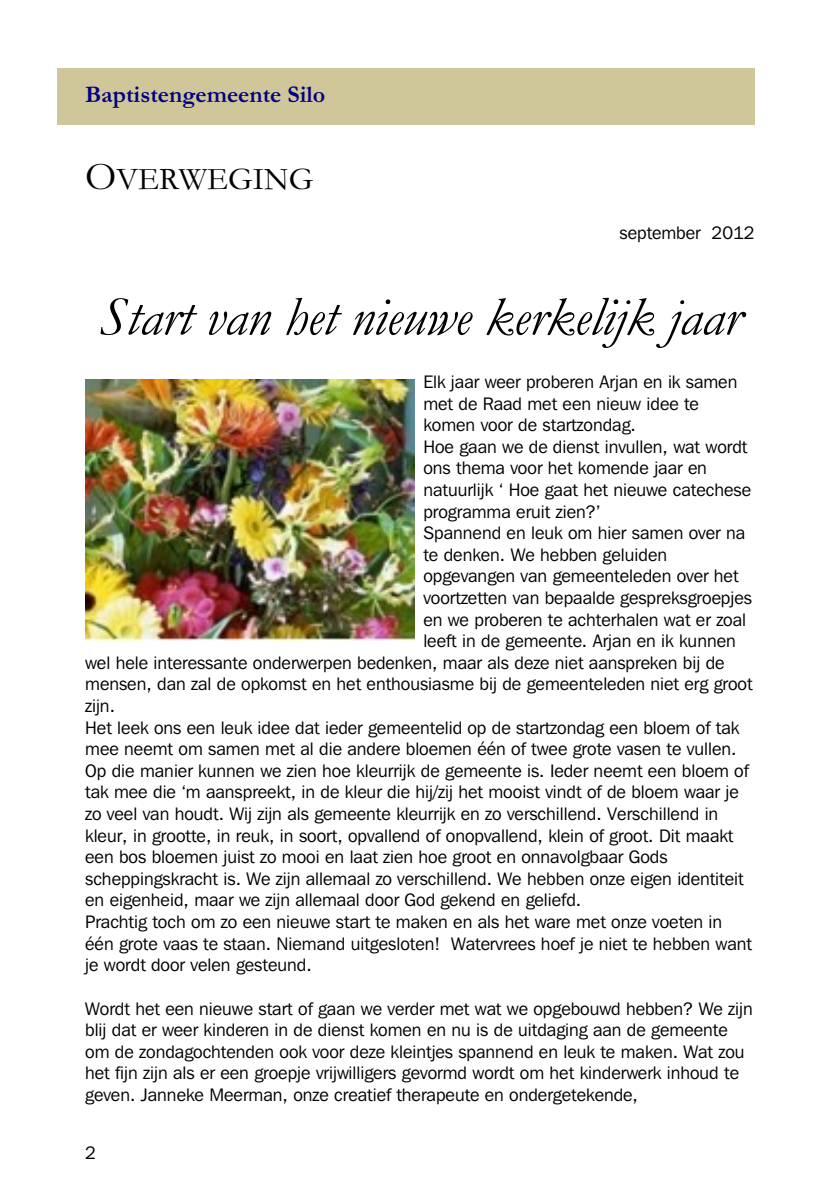
<style>
.page{position:relative;width:840px;height:1191px;background:#fff}
.page>*{position:absolute;margin:0;border:0;box-sizing:border-box;transform-origin:0 0}
.t1{font:italic 56px "Garamond";letter-spacing:-.01em;color:#000}
.t2{font:32px "Garamond";color:#000}
.t3{font:700 24px "Garamond";color:#000080}
.t4{font:18px/21.6px "Franklin Gothic IT Cby BT";color:#000}
.s1{font-size:40px}
</style>
<div class="page">
<img style="left:85px;top:379px;width:329px;height:261px">
<div style="left:57px;top:68px;width:697px;height:56px;background:#cfc799"></div>
<h3 class="t3" style="left:85px;top:86px;width:242px">Baptistengemeente Silo</h3>
<h2 class="t2" style="left:85px;top:168px;width:230px"><span class="s1">O</span>VERWEGING</h2>
<p class="t4" style="left:619px;top:223px;width:136px">september 2012</p>
<h1 class="t1" style="left:99px;top:297px;width:643px">Start van het nieuwe kerkelijk jaar</h1>
<p class="t4" style="left:423px;top:372px;width:315px">Elk jaar weer proberen Arjan en ik samen</p>
<p class="t4" style="left:423px;top:394px;width:277px">met de Raad met een nieuw idee te</p>
<p class="t4" style="left:423px;top:416px;width:214px">komen voor de startzondag.</p>
<p class="t4" style="left:423px;top:437px;width:325px">Hoe gaan we de dienst invullen, wat wordt</p>
<p class="t4" style="left:423px;top:459px;width:285px">ons thema voor het komende jaar en</p>
<p class="t4" style="left:423px;top:480px;width:329px">natuurlijk ‘ Hoe gaat het nieuwe catechese</p>
<p class="t4" style="left:423px;top:502px;width:178px">programma eruit zien?’</p>
<p class="t4" style="left:423px;top:524px;width:323px">Spannend en leuk om hier samen over na</p>
<p class="t4" style="left:423px;top:545px;width:245px">te denken. We hebben geluiden</p>
<p class="t4" style="left:423px;top:567px;width:316px">opgevangen van gemeenteleden over het</p>
<p class="t4" style="left:423px;top:588px;width:330px">voortzetten van bepaalde gespreksgroepjes</p>
<p class="t4" style="left:423px;top:610px;width:324px">en we proberen te achterhalen wat er zoal</p>
<p class="t4" style="left:423px;top:631px;width:314px">leeft in de gemeente. Arjan en ik kunnen</p>
<p class="t4" style="left:85px;top:653px;width:640px">wel hele interessante onderwerpen bedenken, maar als deze niet aanspreken bij de</p>
<p class="t4" style="left:85px;top:675px;width:668px">mensen, dan zal de opkomst en het enthousiasme bij de gemeenteleden niet erg groot</p>
<p class="t4" style="left:85px;top:696px;width:31px">zijn.</p>
<p class="t4" style="left:85px;top:718px;width:655px">Het leek ons een leuk idee dat ieder gemeentelid op de startzondag een bloem of tak</p>
<p class="t4" style="left:85px;top:739px;width:652px">mee neemt om samen met al die andere bloemen één of twee grote vasen te vullen.</p>
<p class="t4" style="left:85px;top:761px;width:664px">Op die manier kunnen we zien hoe kleurrijk de gemeente is. Ieder neemt een bloem of</p>
<p class="t4" style="left:85px;top:783px;width:654px">tak mee die ‘m aanspreekt, in de kleur die hij/zij het mooist vindt of de bloem waar je</p>
<p class="t4" style="left:85px;top:804px;width:634px">zo veel van houdt. Wij zijn als gemeente kleurrijk en zo verschillend. Verschillend in</p>
<p class="t4" style="left:85px;top:826px;width:649px">kleur, in grootte, in reuk, in soort, opvallend of onopvallend, klein of groot. Dit maakt</p>
<p class="t4" style="left:85px;top:847px;width:583px">een bos bloemen juist zo mooi en laat zien hoe groot en onnavolgbaar Gods</p>
<p class="t4" style="left:85px;top:869px;width:659px">scheppingskracht is. We zijn allemaal zo verschillend. We hebben onze eigen identiteit</p>
<p class="t4" style="left:85px;top:891px;width:497px">en eigenheid, maar we zijn allemaal door God gekend en geliefd.</p>
<p class="t4" style="left:85px;top:912px;width:638px">Prachtig toch om zo een nieuwe start te maken en als het ware met onze voeten in</p>
<p class="t4" style="left:85px;top:934px;width:668px">één grote vaas te staan. Niemand uitgesloten! Watervrees hoef je niet te hebben want</p>
<p class="t4" style="left:85px;top:955px;width:228px">je wordt door velen gesteund.</p>
<p class="t4" style="left:85px;top:999px;width:668px">Wordt het een nieuwe start of gaan we verder met wat we opgebouwd hebben? We zijn blij dat er weer kinderen in de dienst komen en nu is de uitdaging aan de gemeente om de zondagochtenden ook voor deze kleintjes spannend en leuk te maken. Wat zou het fijn zijn als er een groepje vrijwilligers gevormd wordt om het kinderwerk inhoud te geven. Janneke Meerman, onze creatief therapeute en ondergetekende,</p>
<p class="t4" style="left:85px;top:1143px;width:12px">2</p>
</div>
